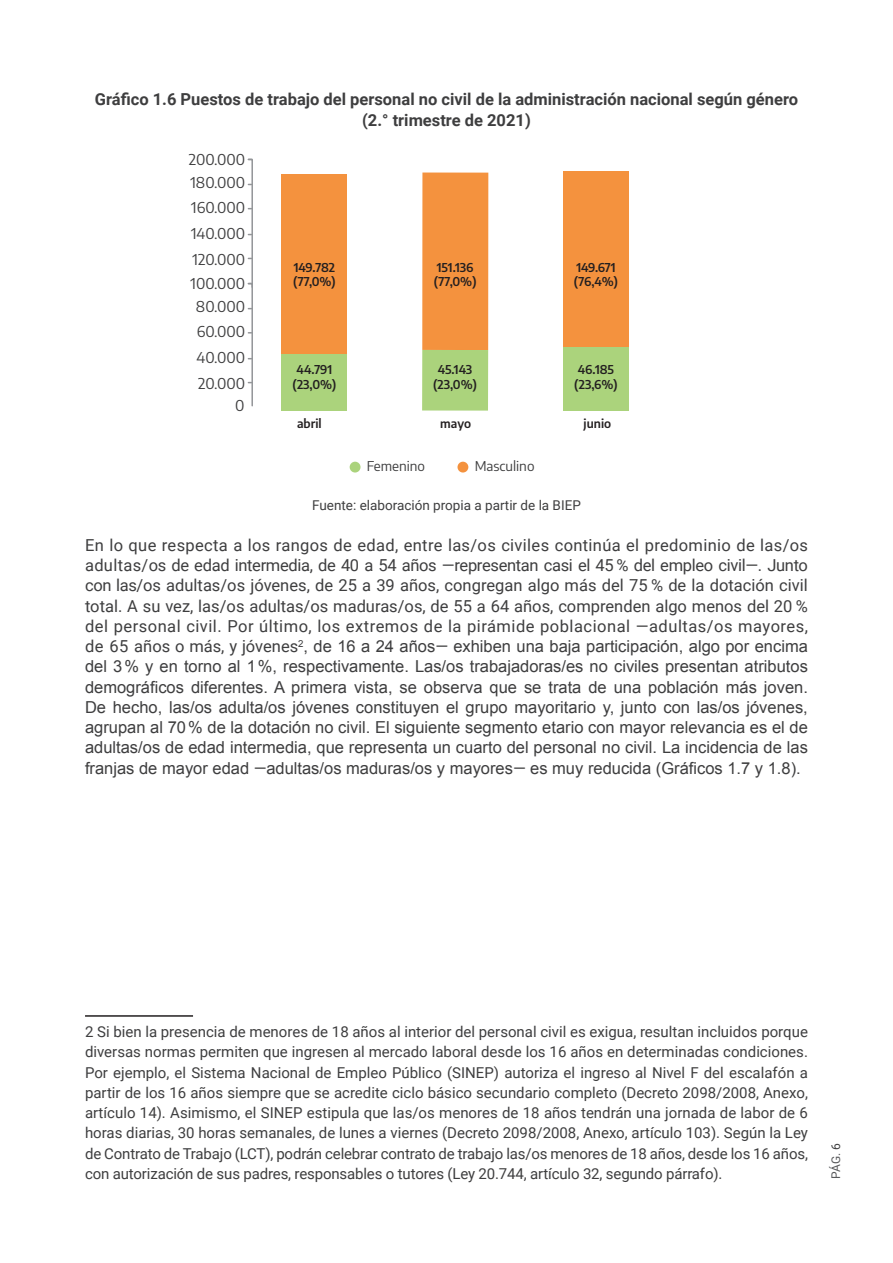
<style>
.page{position:relative;width:893px;height:1263px;background:#fff}
.page>*{position:absolute;margin:0;border:0;box-sizing:border-box;transform-origin:0 0}
.alemán{font:16.5px/20.2px "Arial";color:#3e3e3f;text-align:justify}
.Título_gráfico{font:700 16.5px/20.2px "Roboto";color:#3e3e3f;text-align:center}
.nota_al_pie{font:15px/20.2px "Roboto";letter-spacing:-.01em;color:#3e3e3f;text-align:justify}
.t1{font:15px "Encode Sans";color:#3e3e3f}
.Fuente{font:13.5px "Roboto";color:#3e3e3f}
.t2{font:13.5px "Encode Sans";color:#3e3e3f}
.t3{font:600 12px/14.4px "Encode Sans";color:#231f20}
.t4{font:12px "Roboto";color:#57585a}
.s1{font-family:"Roboto"}
.s2{color:#3e3e3f}
</style>
<div class="page">
<hr style="left:85px;top:1015px;width:108px;height:2px;background:#231f20">
<svg style="left:247px;top:158px;width:6px;height:249px"></svg>
<div style="left:281px;top:353px;width:66px;height:58px;background:#abd37c"></div>
<div style="left:281px;top:174px;width:66px;height:179px;background:#f4923e"></div>
<div style="left:422px;top:173px;width:66px;height:177px;background:#f4923e"></div>
<div style="left:422px;top:350px;width:66px;height:61px;background:#abd37c"></div>
<div style="left:563px;top:171px;width:66px;height:176px;background:#f4923e"></div>
<div style="left:563px;top:347px;width:66px;height:64px;background:#abd37c"></div>
<div style="left:350px;top:462px;width:10px;height:10px;background:#abd37c;border-radius:50%"></div>
<div style="left:457px;top:462px;width:11px;height:10px;background:#f4923e;border-radius:50%"></div>
<p class="Título_gráfico" style="left:95px;top:89px;width:705px">Gráfico 1.6 Puestos de trabajo del personal no civil de la administración nacional según género (2.° trimestre de 2021)</p>
<p class="t1" style="left:189px;top:149px;width:58px">200.000</p>
<p class="t1" style="left:191px;top:172px;width:56px">180.000</p>
<p class="t1" style="left:191px;top:197px;width:55px">160.000</p>
<p class="t1" style="left:191px;top:223px;width:56px">140.000</p>
<p class="t1" style="left:193px;top:249px;width:54px">120.000</p>
<p class="t1" style="left:191px;top:273px;width:56px">100.000</p>
<p class="t1" style="left:196px;top:296px;width:51px">80.000</p>
<p class="t1" style="left:197px;top:321px;width:50px">60.000</p>
<p class="t1" style="left:197px;top:347px;width:50px">40.000</p>
<p class="t1" style="left:198px;top:373px;width:49px">20.000</p>
<p class="t1" style="left:235px;top:394px;width:11px">0</p>
<p class="t3" style="left:293px;top:259px;width:44px">149.782 (77,0%)</p>
<p class="t3" style="left:434px;top:259px;width:44px">151.136 (77,0%)</p>
<p class="t3" style="left:574px;top:259px;width:46px">149.671 (76,4%)</p>
<p class="t3" style="left:292px;top:362px;width:45px;text-align:center">44.791 (23,0%)</p>
<p class="t3" style="left:433px;top:362px;width:45px;text-align:center">45.143 (23,0%)</p>
<p class="t3" style="left:574px;top:362px;width:45px">46.185 (23,6%)</p>
<p class="t3" style="left:297px;top:416px;width:26px">abril</p>
<p class="t3" style="left:440px;top:416px;width:32px">mayo</p>
<p class="t3" style="left:584px;top:416px;width:29px">junio</p>
<p class="t2" style="left:367px;top:457px;width:60px">Femenino</p>
<p class="t2" style="left:475px;top:457px;width:61px">Masculino</p>
<p class="Fuente" style="left:312px;top:496px;width:270px">Fuente: elaboración propia a partir de la BIEP</p>
<p class="alemán" style="left:85px;top:535px;width:724px"><span class="s1">En lo que respecta a los rangos de edad, entre las/os civiles continúa el predominio de las/os adultas/os de edad intermedia, de 40 a 54 años —representan casi el 45 % del empleo civil—. Junto con las/os adultas/os jóvenes, de 25 a 39 años, congregan algo más del 75 % de la dotación civil total. A su vez, las/os adultas/os maduras/os, de 55 a 64 años, comprenden algo menos del 20 % del personal civil. Por último, los extremos de la pirámide poblacional —adultas/os mayores, de 65 años o más, y jóvenes</span><sup>2</sup>, de 16 a 24 años<span class="s1">—</span> exhiben una baja participación, algo por encima del 3% y en torno al 1%, respectivamente. Las/os trabajadoras/es no civiles presentan atributos demográficos diferentes. A primera vista, se observa que se trata de una población más joven.<br>De hecho, las/os adulta/os jóvenes constituyen el grupo mayoritario y, junto con las/os jóvenes, agrupan al 70% de la dotación no civil. El siguiente segmento etario con mayor relevancia es el de adultas/os de edad intermedia, que representa un cuarto del personal no civil. La incidencia de las franjas de mayor edad <span class="s1">—</span>adultas/os maduras/os y mayores<span class="s1">—</span> es muy reducida (Gráficos 1.7 y 1.8).</p>
<p class="nota_al_pie" style="left:85px;top:1021px;width:724px">2 Si bien la presencia de menores de 18 años al interior del personal civil es exigua, resultan incluidos porque diversas normas permiten que ingresen al mercado laboral desde los 16 años en determinadas condiciones.<br>Por ejemplo, el Sistema Nacional de Empleo Público (SINEP) autoriza el ingreso al Nivel F del escalafón a partir de los 16 años siempre que se acredite ciclo básico secundario completo (Decreto 2098/2008, Anexo, artículo 14). Asimismo, el SINEP estipula que las/os menores de 18 años tendrán una jornada de labor de 6 horas diarias, 30 horas semanales, de lunes a viernes (Decreto 2098/2008, Anexo, artículo 103). Según la Ley de Contrato de Trabajo (LCT), podrán celebrar contrato de trabajo las/os menores de 18 años, desde los 16 años, con autorización de sus padres, responsables o tutores (Ley 20.744, artículo 32, segundo párrafo).</p>
<p class="t4" style="left:827px;top:1179px;width:37px;rotate:-90deg">PÁG. <span class="s2">6</span></p>
</div>
